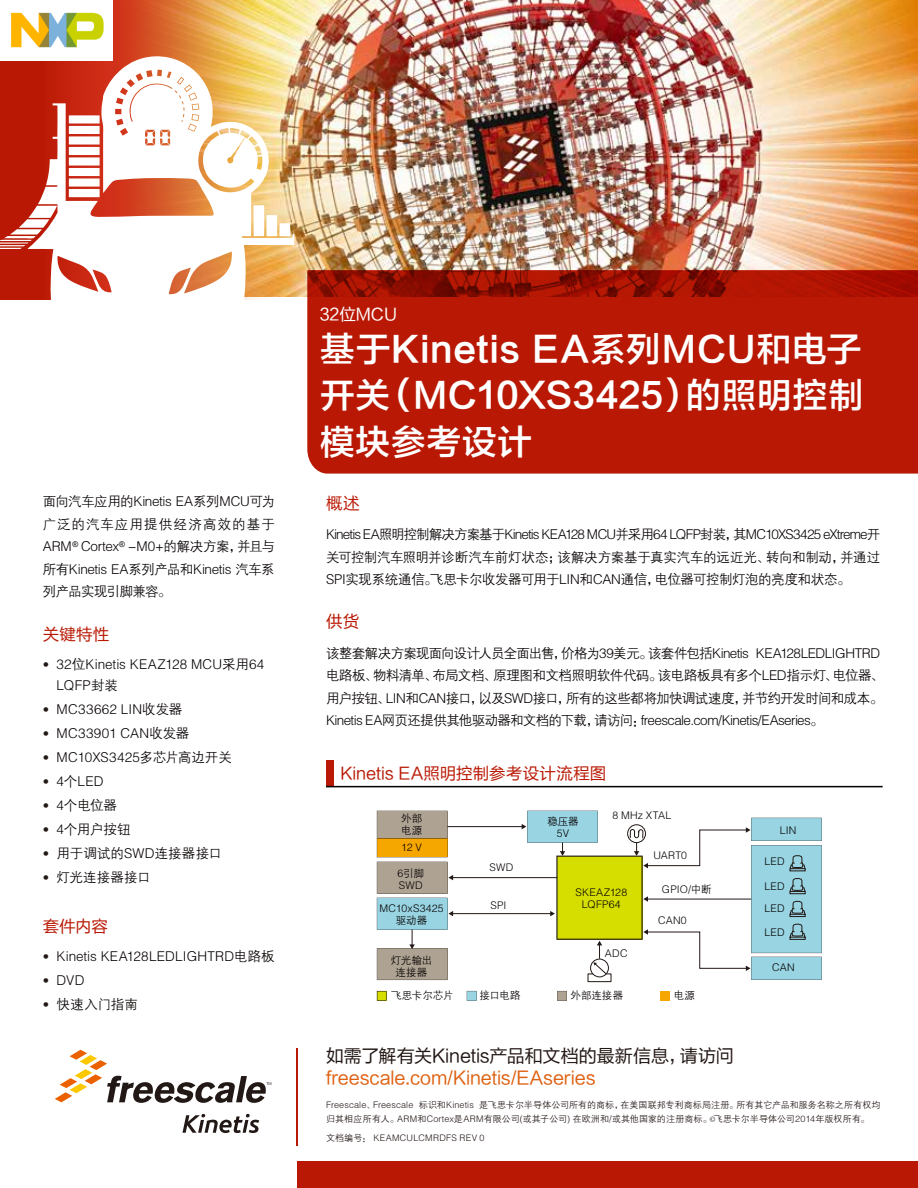
<style>
.page{position:relative;width:918px;height:1188px;background:#fff}
.page>*{position:absolute;margin:0;border:0;box-sizing:border-box;transform-origin:0 0}
.t1{font:34.5px/46.5px "FZLTZHK GBK1 0";letter-spacing:.025em;color:#fff;text-align:justify}
.t2{font:18px "FZLTHJW GB1 0";letter-spacing:-.005em;color:#de5f0e}
.t3{font:18px "FZLTHJW GB1 0";letter-spacing:-.01em;color:#221714}
.t4{font:16.5px "FZLTHJW GB1 0";letter-spacing:.005em;color:#b91904}
.t5{font:16.5px "FZLTHJW GB1 0";color:#fff}
.t6{font:13.5px/22.5px "FZZDXJW GB1 0";letter-spacing:-.03em;color:#060001;text-align:justify}
.t7{font:13.5px/21px "FZZDXJW GB1 0";letter-spacing:.01em;color:#060001}
.t8{font:13.5px "FZZDXJW GB1 0";letter-spacing:-.005em;color:#060001}
.t9{font:13.5px "FZZDXJW GB1 0";letter-spacing:.02em;color:#060001}
.t10{font:13.5px "FZZDXJW GB1 0";letter-spacing:.025em;color:#060001}
.t11{font:13.5px "FZZDXJW GB1 0";letter-spacing:.005em;color:#060001}
.t12{font:10.5px/12px "FZZDXJW GB1 0";letter-spacing:.015em;color:#060001;text-align:center}
.t13{font:9px/13.5px "FZZDXJW GB1 0";letter-spacing:.015em;color:#221714}
.t14{font:9px "FZZDXJW GB1 0";letter-spacing:.035em;color:#221714}
.s1{font-family:"Helvetica Neue LT Pro";font-weight:300;font-size:12.75px;color:#221815}
.s2{font-family:"Adobe Song Std";font-weight:300}
</style>
<div class="page">
<hr style="left:297px;top:1048px;width:1px;height:98px;background:#b91904">
<svg style="left:55px;top:1050px;width:216px;height:53px"></svg>
<svg style="left:182px;top:1114px;width:77px;height:19px"></svg>
<img style="left:278px;top:0;width:640px;height:297px">
<svg style="left:0;top:0;width:278px;height:300px;background:#d46632"></svg>
<svg style="left:307px;top:270px;width:611px;height:204px;background:#b51804"></svg>
<svg style="left:27px;top:56px;width:268px;height:244px"></svg>
<svg style="left:178px;top:78px;width:20px;height:31px"></svg>
<svg style="left:192px;top:115px;width:6px;height:5px"></svg>
<svg style="left:189px;top:124px;width:7px;height:7px"></svg>
<svg style="left:69px;top:115px;width:31px;height:82px"></svg>
<svg style="left:254px;top:205px;width:36px;height:31px"></svg>
<svg style="left:0;top:206px;width:57px;height:43px"></svg>
<div style="left:326px;top:760px;width:7px;height:27px;background:#b91904"></div>
<hr style="left:326px;top:786px;width:557px;height:1px;background:#040000">
<div style="left:297px;top:1161px;width:621px;height:27px;background:#b91904"></div>
<hr style="left:447px;top:826px;width:75px;height:1px;background:#221815">
<hr style="left:452px;top:877px;width:105px;height:1px;background:#221815">
<hr style="left:452px;top:913px;width:99px;height:1px;background:#221815">
<svg style="left:377px;top:811px;width:76px;height:169px"></svg>
<div style="left:588px;top:974px;width:23px;height:8px;border:1px solid #221815"></div>
<svg style="left:522px;top:785px;width:300px;height:195px"></svg>
<svg style="left:377px;top:991px;width:10px;height:10px"></svg>
<svg style="left:467px;top:991px;width:9px;height:10px"></svg>
<svg style="left:557px;top:991px;width:10px;height:10px"></svg>
<div style="left:661px;top:991px;width:9px;height:9px;background:#f5a700"></div>
<img style="left:0;top:0;width:112px;height:60px">
<p class="t6" style="left:43px;top:491px;width:234px">面向汽车应用的Kinetis EA系列MCU可为广泛的汽车应用提供经济高效的基于ARM<sup>®</sup> Cortex<sup>®</sup> -M0+的解决方案，并且与所有Kinetis EA系列产品和Kinetis 汽车系列产品实现引脚兼容。</p>
<p class="t4" style="left:43px;top:625px;width:68px">关键特性</p>
<p class="t7" style="left:57px;top:655px;width:209px;text-indent:-14px"><span class="s1">•</span> 32位Kinetis KEAZ128 MCU采用64<br>LQFP封装</p>
<p class="t9" style="left:43px;top:703px;width:141px"><span class="s1">•</span> MC33662 LIN收发器</p>
<p class="t10" style="left:43px;top:727px;width:148px"><span class="s1">•</span> MC33901 CAN收发器</p>
<p class="t8" style="left:43px;top:751px;width:191px"><span class="s1">•</span> MC10XS3425多芯片高边开关</p>
<p class="t6" style="left:43px;top:771px;width:62px"><span class="s1">•</span> 4个LED</p>
<p class="t6" style="left:43px;top:795px;width:76px"><span class="s1">•</span> 4个电位器</p>
<p class="t6" style="left:43px;top:819px;width:89px"><span class="s1">•</span> 4个用户按钮</p>
<p class="t7" style="left:43px;top:844px;width:181px"><span class="s1">•</span> 用于调试的SWD连接器接口</p>
<p class="t11" style="left:43px;top:871px;width:109px"><span class="s1">•</span> 灯光连接器接口</p>
<p class="t4" style="left:43px;top:917px;width:67px">套件内容</p>
<p class="t7" style="left:43px;top:947px;width:233px"><span class="s1">•</span> Kinetis KEA128LEDLIGHTRD电路板</p>
<p class="t6" style="left:43px;top:970px;width:43px"><span class="s1">•</span> DVD</p>
<p class="t6" style="left:43px;top:994px;width:97px"><span class="s1">•</span> 快速入门指南</p>
<p class="t5" style="left:320px;top:305px;width:79px">32位MCU</p>
<h1 class="t1" style="left:320px;top:326px;width:545px">基于Kinetis EA系列MCU和电子开关（MC10XS3425）的照明控制模块参考设计</h1>
<p class="t4" style="left:326px;top:494px;width:35px">概述</p>
<p class="t6" style="left:326px;top:524px;width:556px">Kinetis EA照明控制解决方案基于Kinetis KEA128 MCU并采用64 LQFP封装，其MC10XS3425 eXtreme开关可控制汽车照明并诊断汽车前灯状态；该解决方案基于真实汽车的远近光、转向和制动，并通过SPI实现系统通信。飞思卡尔收发器可用于LIN和CAN通信，电位器可控制灯泡的亮度和状态。</p>
<p class="t4" style="left:326px;top:613px;width:35px">供货</p>
<p class="t6" style="left:326px;top:642px;width:560px;text-align:left">该整套解决方案现面向设计人员全面出售，价格为39美元。该套件包括Kinetis KEA128LEDLIGHTRD电路板、物料清单、布局文档、原理图和文档照明软件代码。该电路板具有多个LED指示灯、电位器、用户按钮、LIN和CAN接口，以及SWD接口，所有的这些都将加快调试速度，并节约开发时间和成本。Kinetis EA网页还提供其他驱动器和文档的下载，请访问：freescale.com/Kinetis/EAseries。</p>
<p class="t4" style="left:340px;top:764px;width:267px">Kinetis EA照明控制参考设计流程图</p>
<p class="t12" style="left:401px;top:813px;width:23px">外部</p>
<p class="t12" style="left:613px;top:809px;width:60px">8 MHz XTAL</p>
<p class="t12" style="left:401px;top:822px;width:23px;line-height:16.8px;text-align:left">电源<br>12 V</p>
<p class="t12" style="left:547px;top:815px;width:33px">稳压器<br>5V</p>
<p class="t12" style="left:398px;top:867px;width:28px;text-align:left">6引脚<br>SWD</p>
<p class="t12" style="left:379px;top:902px;width:66px">MC10xS3425驱动器</p>
<p class="t12" style="left:391px;top:954px;width:43px">灯光输出连接器</p>
<p class="t12" style="left:653px;top:850px;width:35px">UART0</p>
<p class="t12" style="left:490px;top:862px;width:25px">SWD</p>
<p class="t12" style="left:662px;top:884px;width:51px">GPIO/中断</p>
<p class="t12" style="left:575px;top:887px;width:53px">SKEAZ128<br>LQFP64</p>
<p class="t12" style="left:490px;top:899px;width:18px">SPI</p>
<p class="t12" style="left:658px;top:915px;width:30px">CAN0</p>
<p class="t12" style="left:605px;top:948px;width:24px">ADC</p>
<p class="t12" style="left:391px;top:990px;width:64px">飞思卡尔芯片</p>
<p class="t12" style="left:480px;top:990px;width:43px">接口电路</p>
<p class="t12" style="left:571px;top:990px;width:54px">外部连接器</p>
<p class="t12" style="left:674px;top:990px;width:23px">电源</p>
<p class="t12" style="left:780px;top:824px;width:18px">LIN</p>
<p class="t12" style="left:764px;top:856px;width:22px">LED</p>
<p class="t12" style="left:764px;top:875px;width:22px;line-height:22.5px;text-align:left">LED<br>LED</p>
<p class="t12" style="left:764px;top:927px;width:22px">LED</p>
<p class="t12" style="left:772px;top:962px;width:24px">CAN</p>
<h2 class="t3" style="left:326px;top:1046px;width:409px">如需了解有关Kinetis产品和文档的最新信息，请访问</h2>
<h2 class="t2" style="left:326px;top:1068px;width:271px">freescale.com/Kinetis/EAseries</h2>
<p class="t13" style="left:326px;top:1099px;width:556px">Freescale、Freescale 标识和Kinetis 是飞思卡尔半导体公司所有的商标，在美国联邦专利商标局注册。所有其它产品和服务名称之所有权均归其相应所有人。ARM和Cortex是ARM有限公司(或其子公司) 在欧洲和/或其他国家的注册商标。<span class="s2">©</span>飞思卡尔半导体公司2014年版权所有。</p>
<p class="t14" style="left:326px;top:1134px;width:160px">文档编号： KEAMCULCMRDFS REV 0</p>
</div>
